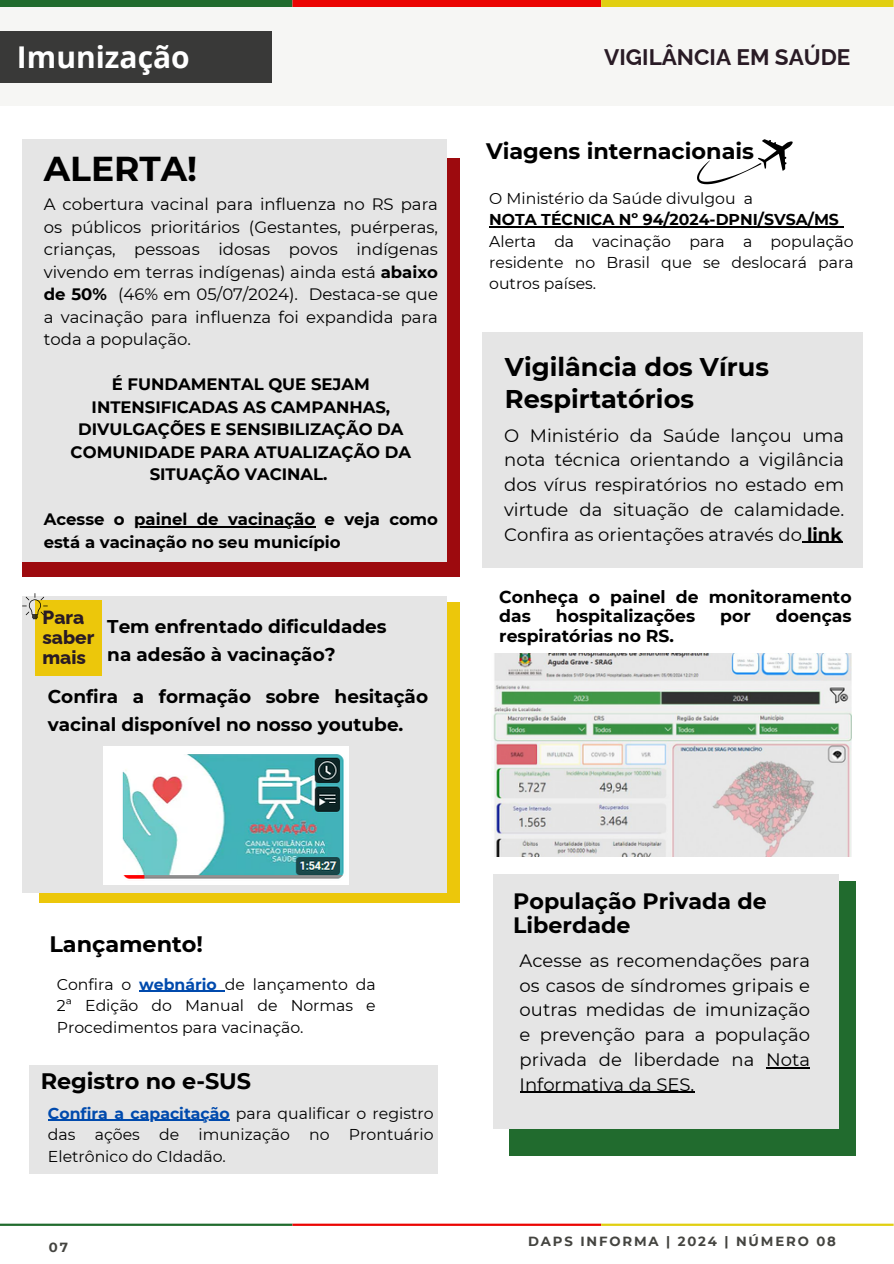
<style>
.page{position:relative;width:894px;height:1264px;background:#fff}
.page>*{position:absolute;margin:0;border:0;box-sizing:border-box;transform-origin:0 0}
.t1{font:700 34.5px "Montserrat";color:#000}
.t2{font:700 30px "Open Sans";color:#fff}
.t3{font:700 25.65px/31.5px "Montserrat";color:#000}
.t4{font:700 22.5px "Raleway";color:#291b25}
.t5{font:700 22.35px "Montserrat";color:#000}
.t6{font:700 22.2px/24.5px "Montserrat";color:#000}
.t7{font:800 19.05px/19.8px "Raleway";color:#291b25}
.t8{font:700 18.45px/28.2px "Montserrat";color:#000}
.t9{font:18px/24.8px "Montserrat";color:#000;text-align:justify}
.t10{font:700 17.25px/19.6px "Montserrat";color:#000}
.t11{font:16.5px/22.5px "Montserrat";color:#000;text-align:justify}
.t12{font:700 16.5px/22.5px "Montserrat";color:#000;text-align:center}
.t13{font:15.75px/21.3px "Montserrat";color:#000;text-align:justify}
.t14{font:700 15.75px "Montserrat";color:#000}
.t15{font:700 13.2px "Montserrat";letter-spacing:.14em;color:#444440}
.s1{font-weight:700}
.s2{font-weight:700;color:#004aad}
</style>
<div class="page">
<div style="left:0;top:0;width:292px;height:8px;background:#216b2e"></div>
<div style="left:292px;top:0;width:309px;height:8px;background:#eb0503"></div>
<div style="left:601px;top:0;width:292px;height:8px;background:#e1cf11"></div>
<hr style="left:0;top:1223px;width:292px;height:2px;background:#216b2e">
<hr style="left:292px;top:1223px;width:309px;height:2px;background:#eb0503">
<hr style="left:601px;top:1223px;width:292px;height:2px;background:#e1cf11">
<div style="left:0;top:8px;width:893px;height:98px;background:#f6f6f4"></div>
<div style="left:0;top:31px;width:271px;height:52px;background:#393938"></div>
<div style="left:22px;top:158px;width:437px;height:418px;background:#9d0a0e"></div>
<div style="left:22px;top:139px;width:424px;height:423px;background:#e5e5e5"></div>
<div style="left:39px;top:602px;width:420px;height:300px;background:#ecc70b"></div>
<div style="left:22px;top:596px;width:424px;height:296px;background:#e5e5e5"></div>
<img style="left:103px;top:746px;width:246px;height:138px">
<div style="left:35px;top:600px;width:66px;height:76px;background:#ecc70b"></div>
<svg style="left:22px;top:593px;width:26px;height:26px"></svg>
<div style="left:481px;top:332px;width:381px;height:236px;background:#e5e5e5"></div>
<img style="left:492px;top:653px;width:359px;height:203px">
<div style="left:509px;top:881px;width:346px;height:274px;background:#216b2e"></div>
<div style="left:493px;top:874px;width:344px;height:255px;background:#e5e5e5"></div>
<div style="left:30px;top:1065px;width:408px;height:109px;background:#e5e5e5"></div>
<svg style="left:697px;top:139px;width:95px;height:45px"></svg>
<hr style="left:134px;top:526px;width:181px;height:1px;background:#000">
<hr style="left:801px;top:541px;width:41px;height:2px;background:#000">
<hr style="left:766px;top:1067px;width:43px;height:1px;background:#000">
<hr style="left:519px;top:1091px;width:175px;height:1px;background:#000">
<hr style="left:139px;top:990px;width:86px;height:2px;background:#004aad">
<hr style="left:48px;top:1119px;width:182px;height:1px;background:#004aad">
<hr style="left:489px;top:226px;width:349px;height:1px;background:#000">
<p class="t2" style="left:17px;top:36px;width:174px">Imunização</p>
<p class="t4" style="left:604px;top:43px;width:248px">VIGILÂNCIA EM SAÚDE</p>
<p class="t1" style="left:44px;top:148px;width:155px">ALERTA!</p>
<p class="t11" style="left:44px;top:193px;width:395px">A cobertura vacinal para influenza no RS para os públicos prioritários (Gestantes, puérperas, crianças, pessoas idosas povos indígenas vivendo em terras indígenas) ainda está <span class="s1">abaixo de 50%</span> (46% em 05/07/2024). Destaca-se que a vacinação para influenza foi expandida para</p>
<h6 class="t11" style="left:44px;top:328px;width:149px">toda a população.</h6>
<h6 class="t12" style="left:71px;top:373px;width:342px">É FUNDAMENTAL QUE SEJAM<br>INTENSIFICADAS AS CAMPANHAS,<br>DIVULGAÇÕES E SENSIBILIZAÇÃO DA<br>COMUNIDADE PARA ATUALIZAÇÃO DA<br>SITUAÇÃO VACINAL.</h6>
<h6 class="t12" style="left:44px;top:508px;width:82px">Acesse o</h6>
<h6 class="t12" style="left:44px;top:508px;width:395px;text-align:left;text-indent:90px">painel de vacinação e veja como está a vacinação no seu município</h6>
<p class="t7" style="left:42px;top:607px;width:53px">Para saber mais</p>
<h5 class="t8" style="left:107px;top:612px;width:281px">Tem enfrentado dificuldades na adesão à vacinação?</h5>
<p class="t8" style="left:48px;top:682px;width:382px">Confira a formação sobre hesitação vacinal disponível no nosso youtube.</p>
<h6 class="t5" style="left:486px;top:138px;width:269px">Viagens internacionais</h6>
<p class="t13" style="left:489px;top:187px;width:265px">O Ministério da Saúde divulgou a</p>
<h5 class="t14" style="left:489px;top:210px;width:351px">NOTA TÉCNICA Nº 94/2024-DPNI/SVSA/MS</h5>
<p class="t13" style="left:489px;top:230px;width:366px">Alerta da vacinação para a população residente no Brasil que se deslocará para outros países.</p>
<h5 class="t3" style="left:505px;top:351px;width:265px">Vigilância dos Vírus<br>Respirtatórios</h5>
<p class="t9" style="left:504px;top:422px;width:341px">O Ministério da Saúde lançou uma nota técnica orientando a vigilância dos vírus respiratórios no estado em virtude da situação de calamidade.<br>Confira as orientações através do <span class="s1">link</span></p>
<h5 class="t10" style="left:499px;top:586px;width:354px">Conheça o painel de monitoramento das</h5>
<h5 class="t10" style="left:555px;top:606px;width:141px">hospitalizações</h5>
<h5 class="t10" style="left:720px;top:606px;width:32px">por</h5>
<h5 class="t10" style="left:775px;top:606px;width:77px">doenças</h5>
<h5 class="t10" style="left:499px;top:626px;width:176px">respiratórias no RS.</h5>
<p class="t6" style="left:513px;top:888px;width:255px">População Privada de<br>Liberdade</p>
<p class="t9" style="left:519px;top:948px;width:292px">Acesse as recomendações para os casos de síndromes gripais e outras medidas de imunização e prevenção para a população privada de liberdade na Nota</p>
<p class="t5" style="left:49px;top:929px;width:155px">Lançamento!</p>
<p class="t13" style="left:57px;top:973px;width:320px">Confira o <span class="s2">webnário</span> de lançamento da 2ª Edição do Manual de Normas e Procedimentos para vacinação.</p>
<p class="t5" style="left:41px;top:1067px;width:212px">Registro no e-SUS</p>
<p class="t9" style="left:519px;top:1071px;width:176px">Informativa da SES.</p>
<h3 class="t13" style="left:48px;top:1102px;width:387px"><span class="s2">Confira a capacitação</span> para qualificar o registro das ações de imunização no Prontuário Eletrônico do CIdadão.</h3>
<h6 class="t15" style="left:49px;top:1239px;width:21px">07</h6>
<h1 class="t15" style="left:528px;top:1232px;width:309px">DAPS INFORMA | 2024 | NÚMERO 08</h1>
</div>
